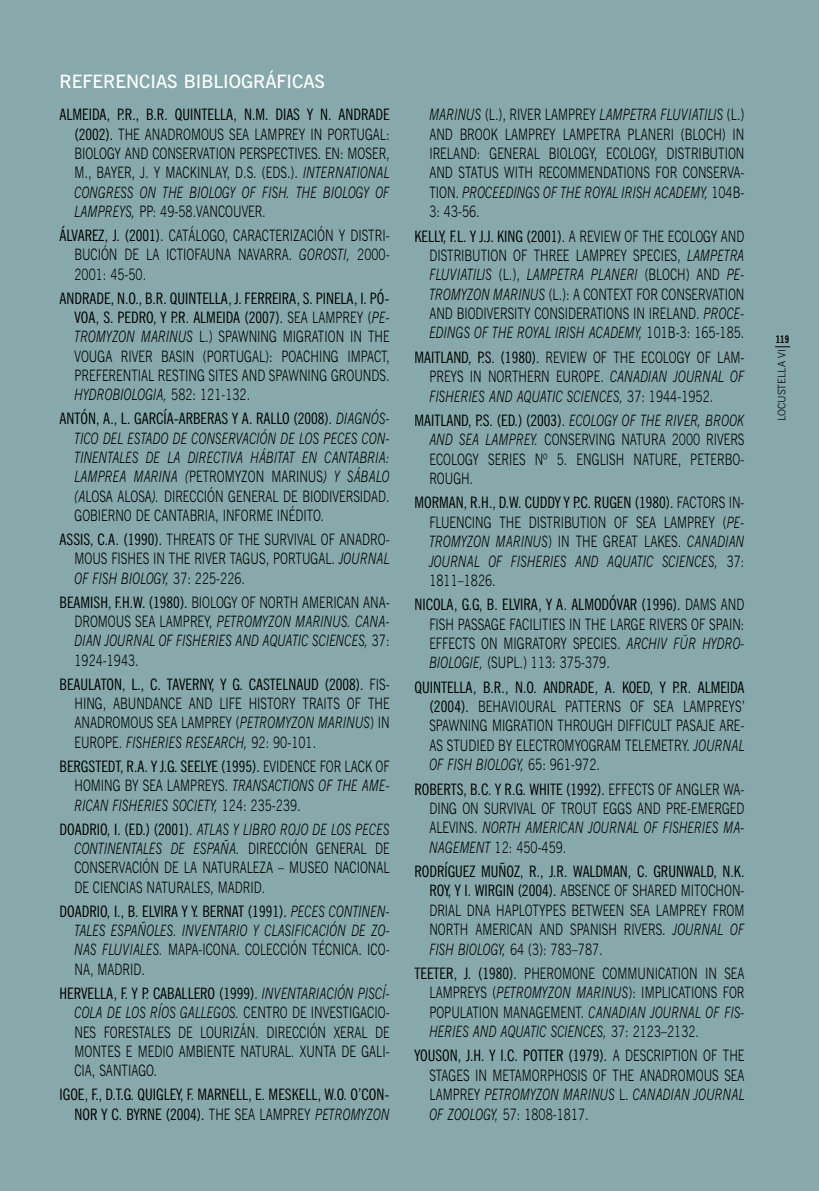
<style>
.page{position:relative;width:819px;height:1191px;background:#87a9ab}
.page>*{position:absolute;margin:0;border:0;box-sizing:border-box;transform-origin:0 0}
.t1{font:600 18.38px "News Gothic BT";color:#fff}
.t2{font:300 15.75px/19.4px "News Gothic BT";color:#000;text-align:justify;scale:.76 1}
.t3{font:italic 300 15.75px/19.2px "News Gothic BT";color:#000;text-align:justify;scale:.76 1}
.t4{font:condensed 15.75px/19.2px "News Gothic BT";color:#000;text-align:right}
.t5{font:300 10.5px "News Gothic BT";color:#000}
.t6{font:700 condensed 10.5px "News Gothic BT";color:#000}
.s1{font-weight:400;font-stretch:condensed}
.s2{font-style:italic}
.s3{font-weight:400;font-style:normal;font-stretch:condensed}
.s4{font-style:normal}
.s5{font-weight:300;font-stretch:normal}
.s6{font-weight:300;font-style:italic;font-stretch:normal}
</style>
<div class="page">
<svg style="left:775px;top:346px;width:15px;height:1px"></svg>
<p class="t1" style="left:60px;top:74px;width:267px">REFERENCIAS BIBLIOGRÁFICAS</p>
<p class="t2" style="left:74px;top:107px;width:416px;text-indent:-15px"><span class="s1">ALMEIDA, P.R., B.R. QUINTELLA, N.M. DIAS Y N. ANDRADE (2002).</span> THE ANADROMOUS SEA LAMPREY IN PORTUGAL:<br>BIOLOGY AND CONSERVATION PERSPECTIVES. EN: MOSER, M., BAYER, J. Y MACKINLAY, D.S. (EDS.). <span class="s2">INTERNATIONAL CONGRESS ON THE BIOLOGY OF FISH. THE BIOLOGY OF LAMPREYS,</span> PP: 49-58.VANCOUVER.</p>
<p class="t2" style="left:74px;top:227px;width:416px;text-indent:-15px"><span class="s1">ÁLVAREZ, J. (2001)</span>. CATÁLOGO, CARACTERIZACIÓN Y DISTRI-BUCIÓN DE LA ICTIOFAUNA NAVARRA. <span class="s2">GOROSTI,</span> 2000- 2001: 45-50.</p>
<p class="t2" style="left:74px;top:290px;width:416px;text-indent:-15px"><span class="s1">ANDRADE, N.O., B.R. QUINTELLA, J. FERREIRA, S. PINELA, I. PÓ-VOA, S. PEDRO, Y P.R. ALMEIDA (2007).</span> SEA LAMPREY (<span class="s2">PE-TROMYZON MARINUS</span> L.) SPAWNING MIGRATION IN THE VOUGA RIVER BASIN (PORTUGAL): POACHING IMPACT, PREFERENTIAL RESTING SITES AND SPAWNING GROUNDS.<br><span class="s2">HYDROBIOLOGIA,</span> 582: 121-132.</p>
<p class="t3" style="left:74px;top:411px;width:416px;text-indent:-15px"><span class="s3">ANTÓN, A., L. GARCÍA-ARBERAS Y A. RALLO (2008).</span> DIAGNÓS-TICO DEL ESTADO DE CONSERVACIÓN DE LOS PECES CON-TINENTALES DE LA DIRECTIVA HÁBITAT EN CANTABRIA:<br>LAMPREA MARINA (<span class="s4">PETROMYZON MARINUS</span>) Y SÁBALO (A<span class="s4">LOSA ALOSA</span>). <span class="s4">DIRECCIÓN GENERAL DE BIODIVERSIDAD.<br>GOBIERNO DE CANTABRIA, INFORME INÉDITO.</span></p>
<p class="t2" style="left:74px;top:531px;width:416px;text-indent:-15px"><span class="s1">ASSIS, C.A. (1990).</span> THREATS OF THE SURVIVAL OF ANADRO-MOUS FISHES IN THE RIVER TAGUS, PORTUGAL. <span class="s2">JOURNAL OF FISH BIOLOGY,</span> 37: 225-226.</p>
<p class="t3" style="left:74px;top:594px;width:416px;text-indent:-15px"><span class="s3">BEAMISH, F.H.W. (1980).</span> <span class="s4">BIOLOGY OF NORTH AMERICAN ANA-DROMOUS SEA LAMPREY,</span> PETROMYZON MARINUS. CANA-DIAN JOURNAL OF FISHERIES AND AQUATIC SCIENCES, <span class="s4">37:<br>1924-1943.</span></p>
<p class="t2" style="left:74px;top:676px;width:416px;text-indent:-15px"><span class="s1">BEAULATON, L., C. TAVERNY, Y G. CASTELNAUD (2008).</span> FIS-HING, ABUNDANCE AND LIFE HISTORY TRAITS OF THE ANADROMOUS SEA LAMPREY (<span class="s2">PETROMYZON MARINUS</span>) IN EUROPE. <span class="s2">FISHERIES RESEARCH,</span> 92: 90-101.</p>
<p class="t2" style="left:74px;top:758px;width:416px;text-indent:-15px"><span class="s1">BERGSTEDT, R.A. Y J.G. SEELYE (1995).</span> EVIDENCE FOR LACK OF HOMING BY SEA LAMPREYS. <span class="s2">TRANSACTIONS OF THE AME-RICAN FISHERIES SOCIETY,</span> 124: 235-239.</p>
<p class="t2" style="left:74px;top:821px;width:416px;text-indent:-15px"><span class="s1">DOADRIO, I. (ED.) (2001).</span> <span class="s2">ATLAS Y LIBRO ROJO DE LOS PECES CONTINENTALES DE ESPAÑA.</span> DIRECCIÓN GENERAL DE CONSERVACIÓN DE LA NATURALEZA – MUSEO NACIONAL DE CIENCIAS NATURALES, MADRID.</p>
<p class="t3" style="left:74px;top:903px;width:416px;text-indent:-15px"><span class="s3">DOADRIO, I., B. ELVIRA Y Y. BERNAT (1991).</span> PECES CONTINEN-TALES ESPAÑOLES. INVENTARIO Y CLASIFICACIÓN DE ZO-NAS FLUVIALES. <span class="s4">MAPA-ICONA. COLECCIÓN TÉCNICA. ICO-NA, MADRID.</span></p>
<p class="t2" style="left:74px;top:985px;width:416px;text-indent:-15px"><span class="s1">HERVELLA, F. Y P. CABALLERO (1999).</span> <span class="s2">INVENTARIACIÓN PISCÍ-COLA DE LOS RÍOS GALLEGOS.</span> CENTRO DE INVESTIGACIO-NES FORESTALES DE LOURIZÁN. DIRECCIÓN XERAL DE MONTES E MEDIO AMBIENTE NATURAL. XUNTA DE GALI-CIA, SANTIAGO.</p>
<p class="t4" style="left:60px;top:1086px;width:331px">IGOE, F., D.T.G. QUIGLEY, F. MARNELL, E. MESKELL, W.O. O’CON-<br>NOR Y C. BYRNE (2004). <span class="s5">THE SEA LAMPREY</span> <span class="s6">PETROMYZON</span></p>
<p class="t2" style="left:429px;top:106px;width:416px"><span class="s2">MARINUS</span> (L.), RIVER LAMPREY <span class="s2">LAMPETRA FLUVIATILIS</span> (L.)<br>AND BROOK LAMPREY LAMPETRA PLANERI (BLOCH) IN IRELAND: GENERAL BIOLOGY, ECOLOGY, DISTRIBUTION AND STATUS WITH RECOMMENDATIONS FOR CONSERVA-TION. <span class="s2">PROCEEDINGS OF THE ROYAL IRISH ACADEMY,</span> 104B-3: 43-56.</p>
<p class="t2" style="left:429px;top:228px;width:416px;text-indent:-15px"><span class="s1">KELLY, F.L. Y J.J. KING (2001).</span> A REVIEW OF THE ECOLOGY AND DISTRIBUTION OF THREE LAMPREY SPECIES, <span class="s2">LAMPETRA FLUVIATILIS</span> (L.), <span class="s2">LAMPETRA PLANERI</span> (BLOCH) AND <span class="s2">PE-TROMYZON MARINUS</span> (L.): A CONTEXT FOR CONSERVATION AND BIODIVERSITY CONSIDERATIONS IN IRELAND. <span class="s2">PROCE-EDINGS OF THE ROYAL IRISH ACADEMY,</span> 101B-3: 165-185.</p>
<p class="t2" style="left:429px;top:349px;width:416px;text-indent:-15px"><span class="s1">MAITLAND, P.S. (1980).</span> REVIEW OF THE ECOLOGY OF LAM-PREYS IN NORTHERN EUROPE. <span class="s2">CANADIAN JOURNAL OF FISHERIES AND AQUATIC SCIENCES,</span> 37: 1944-1952.</p>
<p class="t2" style="left:429px;top:412px;width:416px;text-indent:-15px"><span class="s1">MAITLAND, P.S. (ED.) (2003).</span> <span class="s2">ECOLOGY OF THE RIVER, BROOK AND SEA LAMPREY.</span> CONSERVING NATURA 2000 RIVERS ECOLOGY SERIES Nº 5. ENGLISH NATURE, PETERBO-ROUGH.</p>
<p class="t2" style="left:429px;top:494px;width:416px;text-indent:-15px"><span class="s1">MORMAN, R.H., D.W. CUDDY Y P.C. RUGEN (1980).</span> FACTORS IN-FLUENCING THE DISTRIBUTION OF SEA LAMPREY (<span class="s2">PE-TROMYZON MARINUS</span>) IN THE GREAT LAKES. <span class="s2">CANADIAN JOURNAL OF FISHERIES AND AQUATIC SCIENCES,</span> 37:<br>1811–1826.</p>
<p class="t2" style="left:429px;top:596px;width:416px;text-indent:-15px"><span class="s1">NICOLA, G.G, B. ELVIRA, Y A. ALMODÓVAR (1996).</span> DAMS AND FISH PASSAGE FACILITIES IN THE LARGE RIVERS OF SPAIN:<br>EFFECTS ON MIGRATORY SPECIES. <span class="s2">ARCHIV FÜR HYDRO-BIOLOGIE,</span> (SUPL.) 113: 375-379.</p>
<p class="t2" style="left:429px;top:679px;width:416px;text-indent:-15px"><span class="s1">QUINTELLA, B.R., N.O. ANDRADE, A. KOED, Y P.R. ALMEIDA (2004).</span> BEHAVIOURAL PATTERNS OF SEA LAMPREYS’ SPAWNING MIGRATION THROUGH DIFFICULT PASAJE ARE-AS STUDIED BY ELECTROMYOGRAM TELEMETRY. <span class="s2">JOURNAL OF FISH BIOLOGY,</span> 65: 961-972.</p>
<p class="t2" style="left:429px;top:780px;width:416px;text-indent:-15px"><span class="s1">ROBERTS, B.C. Y R.G. WHITE (1992).</span> EFFECTS OF ANGLER WA-DING ON SURVIVAL OF TROUT EGGS AND PRE-EMERGED ALEVINS. <span class="s2">NORTH AMERICAN JOURNAL OF FISHERIES MA-NAGEMENT</span> 12: 450-459.</p>
<p class="t2" style="left:429px;top:863px;width:416px;text-indent:-15px"><span class="s1">RODRÍGUEZ MUÑOZ, R., J.R. WALDMAN, C. GRUNWALD, N.K.<br>ROY, Y I. WIRGIN (2004).</span> ABSENCE OF SHARED MITOCHON-DRIAL DNA HAPLOTYPES BETWEEN SEA LAMPREY FROM NORTH AMERICAN AND SPANISH RIVERS. <span class="s2">JOURNAL OF FISH BIOLOGY,</span> 64 (3): 783–787.</p>
<p class="t2" style="left:429px;top:965px;width:416px;text-indent:-15px"><span class="s1">TEETER, J. (1980).</span> PHEROMONE COMMUNICATION IN SEA LAMPREYS (<span class="s2">PETROMYZON MARINUS</span>): IMPLICATIONS FOR POPULATION MANAGEMENT. <span class="s2">CANADIAN JOURNAL OF FIS-HERIES AND AQUATIC SCIENCES,</span> 37: 2123–2132.</p>
<p class="t2" style="left:429px;top:1047px;width:416px;text-indent:-15px"><span class="s1">YOUSON, J.H. Y I.C. POTTER (1979).</span> A DESCRIPTION OF THE STAGES IN METAMORPHOSIS OF THE ANADROMOUS SEA LAMPREY <span class="s2">PETROMYZON MARINUS</span> L. <span class="s2">CANADIAN JOURNAL OF ZOOLOGY,</span> 57: 1808-1817.</p>
<p class="t6" style="left:775px;top:335px;width:15px">119</p>
<p class="t5" style="left:777px;top:421px;width:74px;rotate:-90deg">LOCUSTELLA VI</p>
</div>
